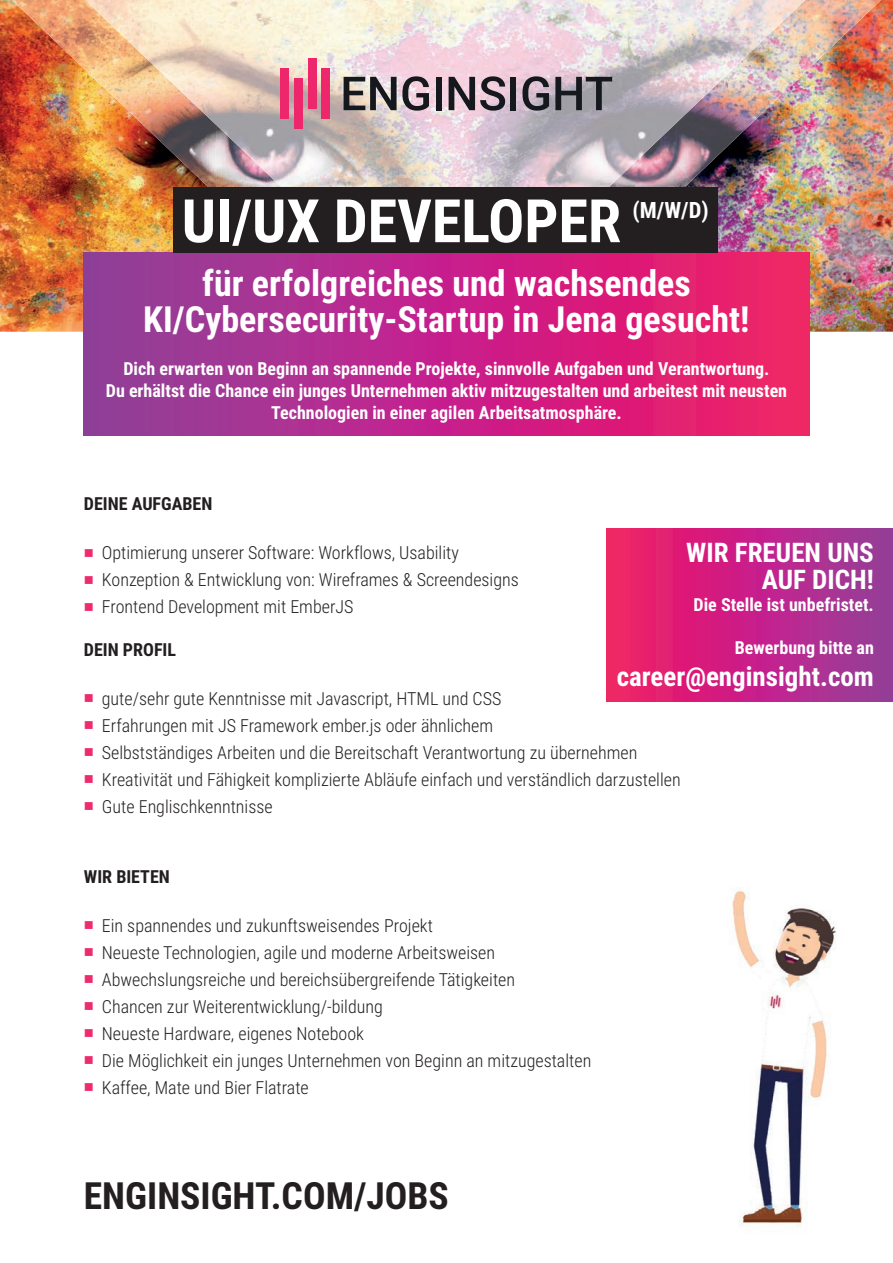
<style>
.page{position:relative;width:893px;height:1263px;background:#fff}
.page>*{position:absolute;margin:0;border:0;box-sizing:border-box;transform-origin:0 0}
.t1{font:700 60px "Roboto Condensed";color:#fff}
.t2{font:700 37.5px "Roboto Condensed";color:#231f20}
.t3{font:700 36px/36px "Roboto Condensed";color:#fff;text-align:center}
.t4{font:700 27px/27px "Roboto Condensed";color:#fff;text-align:right}
.t5{font:700 22.5px "Roboto Condensed";color:#fff}
.t6{font:300 18px "Roboto Condensed";color:#231f20}
.t7{font:700 18px/21.6px "Roboto Condensed";color:#fff;text-align:center}
.t8{font:700 18px "Roboto Condensed";color:#231f20}
.s1{color:#ee2c6d}
</style>
<div class="page">
<img style="left:0;top:0;width:893px;height:332px">
<img style="left:732px;top:890px;width:105px;height:337px">
<img style="left:805px;top:0;width:76px;height:95px">
<img style="left:12px;top:0;width:73px;height:95px">
<img style="left:677px;top:95px;width:51px;height:100px">
<img style="left:165px;top:95px;width:51px;height:100px">
<img style="left:727px;top:95px;width:55px;height:47px">
<img style="left:656px;top:142px;width:21px;height:45px">
<img style="left:216px;top:142px;width:18px;height:45px">
<img style="left:111px;top:95px;width:54px;height:47px">
<svg style="left:727px;top:142px;width:5px;height:4px"></svg>
<svg style="left:161px;top:142px;width:4px;height:4px"></svg>
<img style="left:85px;top:0;width:720px;height:95px">
<img style="left:184px;top:94px;width:522px;height:48px">
<img style="left:234px;top:142px;width:422px;height:45px">
<img style="left:333px;top:252px;width:224px;height:1px">
<div style="left:281px;top:68px;width:8px;height:51px;background:#ee266c"></div>
<div style="left:294px;top:79px;width:9px;height:50px;background:#ee266c"></div>
<div style="left:308px;top:58px;width:8px;height:50px;background:#ee266c"></div>
<div style="left:321px;top:68px;width:9px;height:51px;background:#ee266c"></div>
<svg style="left:344px;top:76px;width:85px;height:35px;background:#898082"></svg>
<div style="left:436px;top:77px;width:5px;height:33px;background:#15181c"></div>
<svg style="left:449px;top:76px;width:56px;height:35px;background:#887881"></svg>
<div style="left:511px;top:77px;width:5px;height:33px;background:#15181c"></div>
<svg style="left:522px;top:76px;width:27px;height:35px"></svg>
<svg style="left:555px;top:77px;width:57px;height:33px;background:#706e75"></svg>
<svg style="left:84px;top:253px;width:725px;height:182px;background:#c32885"></svg>
<svg style="left:607px;top:528px;width:286px;height:174px;background:#c52683"></svg>
<div style="left:173px;top:187px;width:544px;height:65px;background:#231f20"></div>
<h1 class="t1" style="left:182px;top:179px;width:441px">UI/UX DEVELOPER</h1>
<p class="t5" style="left:633px;top:194px;width:78px">(M/W/D)</p>
<h3 class="t3" style="left:143px;top:264px;width:608px">für erfolgreiches und wachsendes<br>KI/Cybersecurity-Startup in Jena gesucht!</h3>
<p class="t7" style="left:106px;top:358px;width:683px">Dich erwarten von Beginn an spannende Projekte, sinnvolle Aufgaben und Verantwortung.<br>Du erhältst die Chance ein junges Unternehmen aktiv mitzugestalten und arbeitest mit neusten<br>Technologien in einer agilen Arbeitsatmosphäre.</p>
<p class="t8" style="left:84px;top:491px;width:130px">DEINE AUFGABEN</p>
<p class="t6" style="left:84px;top:540px;width:376px"><span class="s1">■</span> Optimierung unserer Software: Workflows, Usability</p>
<p class="t6" style="left:84px;top:567px;width:436px"><span class="s1">■</span> Konzeption &amp; Entwicklung von: Wireframes &amp; Screendesigns</p>
<p class="t6" style="left:84px;top:594px;width:271px"><span class="s1">■</span> Frontend Development mit EmberJS</p>
<p class="t8" style="left:84px;top:637px;width:94px">DEIN PROFIL</p>
<p class="t6" style="left:84px;top:686px;width:419px"><span class="s1">■</span> gute/sehr gute Kenntnisse mit Javascript, HTML und CSS</p>
<p class="t6" style="left:84px;top:713px;width:411px"><span class="s1">■</span> Erfahrungen mit JS Framework ember.js oder ähnlichem</p>
<p class="t6" style="left:84px;top:740px;width:555px"><span class="s1">■</span> Selbstständiges Arbeiten und die Bereitschaft Verantwortung zu übernehmen</p>
<p class="t6" style="left:84px;top:767px;width:598px"><span class="s1">■</span> Kreativität und Fähigkeit komplizierte Abläufe einfach und verständlich darzustellen</p>
<p class="t6" style="left:84px;top:794px;width:190px"><span class="s1">■</span> Gute Englischkenntnisse</p>
<h3 class="t4" style="left:686px;top:538px;width:189px">WIR FREUEN UNS<br>AUF DICH!</h3>
<p class="t7" style="left:694px;top:593px;width:182px">Die Stelle ist unbefristet.</p>
<p class="t7" style="left:735px;top:636px;width:141px">Bewerbung bitte an</p>
<h3 class="t4" style="left:617px;top:662px;width:259px">career@enginsight.com</h3>
<p class="t8" style="left:84px;top:864px;width:88px">WIR BIETEN</p>
<p class="t6" style="left:84px;top:913px;width:351px"><span class="s1">■</span> Ein spannendes und zukunftsweisendes Projekt</p>
<p class="t6" style="left:84px;top:940px;width:413px"><span class="s1">■</span> Neueste Technologien, agile und moderne Arbeitsweisen</p>
<p class="t6" style="left:84px;top:967px;width:433px"><span class="s1">■</span> Abwechslungsreiche und bereichsübergreifende Tätigkeiten</p>
<p class="t6" style="left:84px;top:994px;width:300px"><span class="s1">■</span> Chancen zur Weiterentwicklung/-bildung</p>
<p class="t6" style="left:84px;top:1021px;width:282px"><span class="s1">■</span> Neueste Hardware, eigenes Notebook</p>
<p class="t6" style="left:84px;top:1048px;width:509px"><span class="s1">■</span> Die Möglichkeit ein junges Unternehmen von Beginn an mitzugestalten</p>
<p class="t6" style="left:84px;top:1075px;width:226px"><span class="s1">■</span> Kaffee, Mate und Bier Flatrate</p>
<h2 class="t2" style="left:84px;top:1169px;width:366px">ENGINSIGHT.COM/JOBS</h2>
</div>
